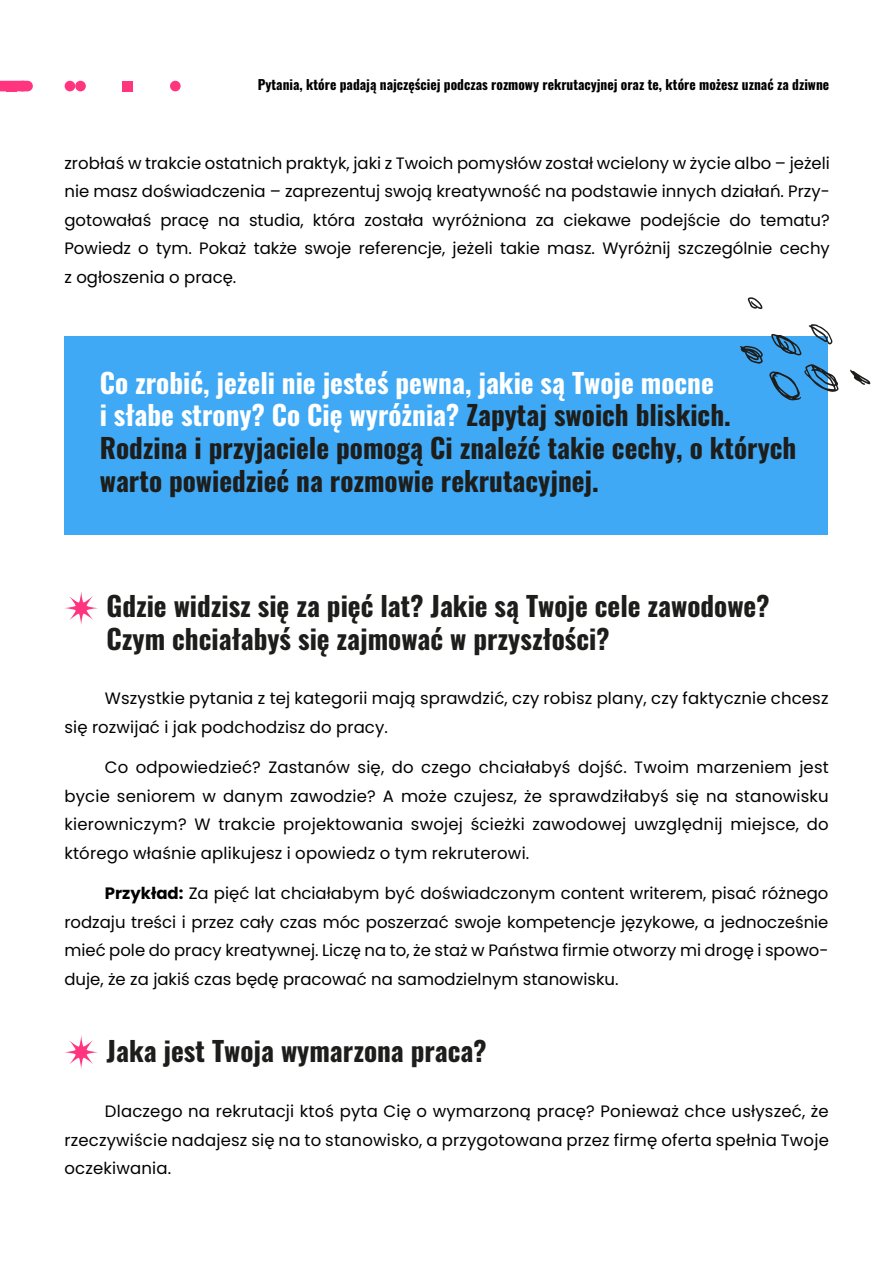
<style>
.page{position:relative;width:893px;height:1263px;background:#fff}
.page>*{position:absolute;margin:0;border:0;box-sizing:border-box;transform-origin:0 0}
.t1{font:27.15px/32.7px "Oswald";color:#1d1d1b}
.t2{font:16.5px/28.5px "Poppins";letter-spacing:.01em;color:#000;text-align:justify}
.t3{font:13.5px "Oswald";color:#000}
.s1{color:#fff}
.s2{font-weight:700}
</style>
<div class="page">
<div style="left:65px;top:336px;width:763px;height:199px;background:#3fa9f5"></div>
<svg style="left:850px;top:370px;width:20px;height:15px"></svg>
<svg style="left:771px;top:334px;width:31px;height:22px"></svg>
<svg style="left:740px;top:345px;width:23px;height:19px"></svg>
<svg style="left:809px;top:324px;width:24px;height:21px"></svg>
<svg style="left:747px;top:297px;width:15px;height:12px"></svg>
<svg style="left:769px;top:364px;width:69px;height:37px"></svg>
<svg style="left:65px;top:591px;width:33px;height:34px"></svg>
<svg style="left:65px;top:1036px;width:33px;height:33px"></svg>
<svg style="left:0;top:81px;width:33px;height:10px"></svg>
<div style="left:123px;top:81px;width:10px;height:10px;background:#ff357f"></div>
<div style="left:7px;top:81px;width:10px;height:10px;background:#ff357f"></div>
<div style="left:17px;top:81px;width:11px;height:10px;background:#ff357f;border-radius:5px"></div>
<div style="left:170px;top:81px;width:11px;height:10px;background:#ff357f;border-radius:5px"></div>
<div style="left:65px;top:81px;width:10px;height:10px;background:#ff357f;border-radius:5px"></div>
<div style="left:75px;top:81px;width:11px;height:10px;background:#ff357f;border-radius:5px"></div>
<p class="t3" style="left:258px;top:73px;width:573px">Pytania, które padają najczęściej podczas rozmowy rekrutacyjnej oraz te, które możesz uznać za dziwne</p>
<p class="t2" style="left:64px;top:149px;width:767px">zrobłaś w trakcie ostatnich praktyk, jaki z Twoich pomysłów został wcielony w życie albo – jeżeli nie masz doświadczenia – zaprezentuj swoją kreatywność na podstawie innych działań. Przy&shy;gotowałaś pracę na studia, która została wyróżniona za ciekawe podejście do tematu?<br>Powiedz o tym. Pokaż także swoje referencje, jeżeli takie masz. Wyróżnij szczególnie cechy z ogłoszenia o pracę.</p>
<h1 class="t1" style="left:100px;top:364px;width:698px"><span class="s1">Co zrobić, jeżeli nie jesteś pewna, jakie są Twoje mocne<br>i słabe strony? Co Cię wyróżnia?</span> Zapytaj swoich bliskich.<br>Rodzina i przyjaciele pomogą Ci znaleźć takie cechy, o których warto powiedzieć na rozmowie rekrutacyjnej.</h1>
<h1 class="t1" style="left:107px;top:587px;width:664px">Gdzie widzisz się za pięć lat? Jakie są Twoje cele zawodowe?<br>Czym chciałabyś się zajmować w przyszłości?</h1>
<p class="t2" style="left:64px;top:684px;width:766px;text-indent:41px">Wszystkie pytania z tej kategorii mają sprawdzić, czy robisz plany, czy faktycznie chcesz się rozwijać i jak podchodzisz do pracy.</p>
<p class="t2" style="left:64px;top:753px;width:766px;text-indent:41px">Co odpowiedzieć? Zastanów się, do czego chciałabyś dojść. Twoim marzeniem jest bycie seniorem w danym zawodzie? A może czujesz, że sprawdziłabyś się na stanowisku kierowniczym? W trakcie projektowania swojej ścieżki zawodowej uwzględnij miejsce, do którego właśnie aplikujesz i opowiedz o tym rekruterowi.</p>
<p class="t2" style="left:64px;top:879px;width:766px;text-indent:41px"><span class="s2">Przykład:</span> Za pięć lat chciałabym być doświadczonym content writerem, pisać różnego rodzaju treści i przez cały czas móc poszerzać swoje kompetencje językowe, a jednocześnie mieć pole do pracy kreatywnej. Liczę na to, że staż w Państwa firmie otworzy mi drogę i spowo&shy;duje, że za jakiś czas będę pracować na samodzielnym stanowisku.</p>
<h1 class="t1" style="left:107px;top:1031px;width:382px">Jaka jest Twoja wymarzona praca?</h1>
<p class="t2" style="left:64px;top:1097px;width:766px;text-indent:41px">Dlaczego na rekrutacji ktoś pyta Cię o wymarzoną pracę? Ponieważ chce usłyszeć, że rzeczywiście nadajesz się na to stanowisko, a przygotowana przez firmę oferta spełnia Twoje oczekiwania.</p>
</div>
